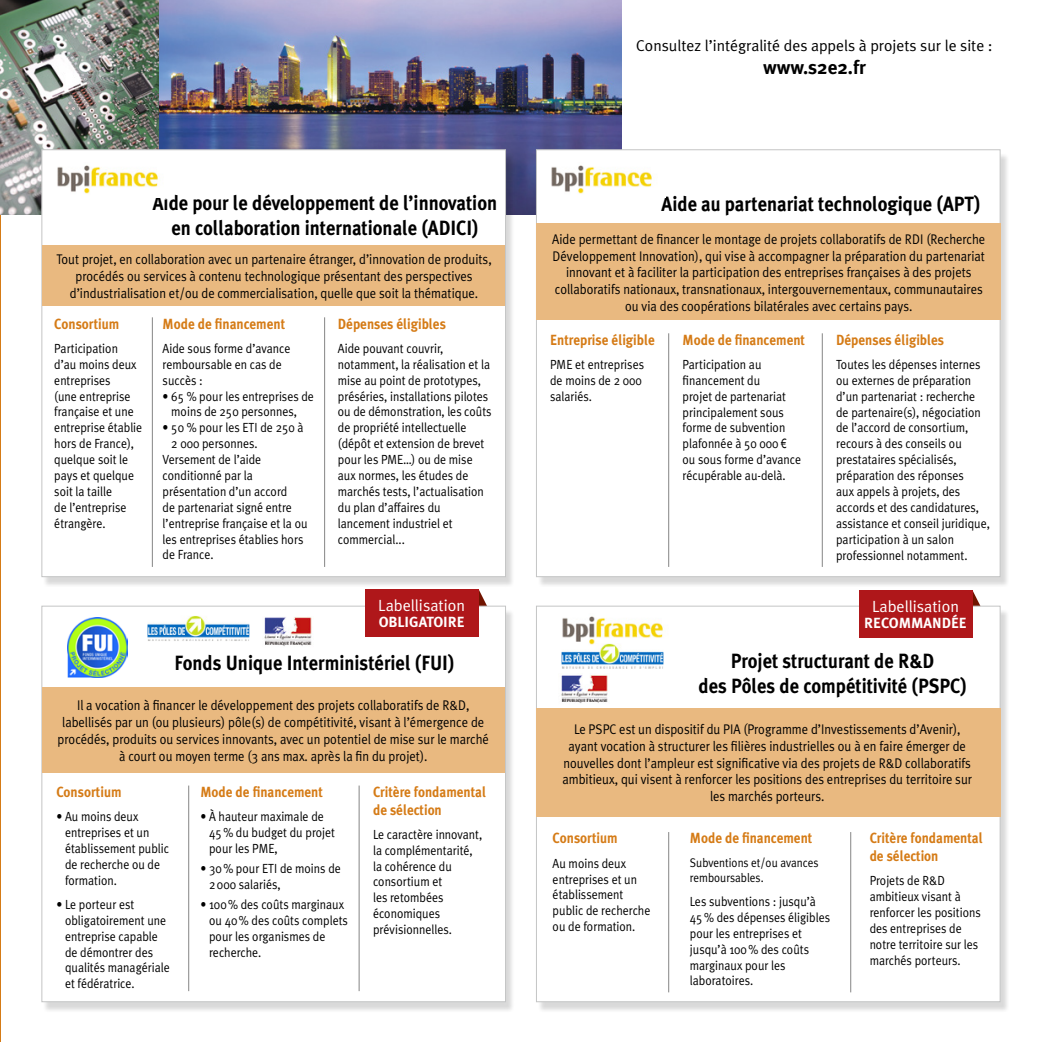
<style>
.page{position:relative;width:1042px;height:1042px;background:#fff}
.page>*{position:absolute;margin:0;border:0;box-sizing:border-box;transform-origin:0 0}
.t1{font:700 20.65px/24.7px "Meta Plus";color:#000;text-align:center;scale:.9 1}
.t2{font:700 19.25px "Meta Plus";color:#000}
.t3{font:16.1px "Meta Plus Normal";color:#fff}
.t4{font:15.75px "Meta Plus Normal";color:#000}
.t5{font:700 14.7px/17.7px "Meta Plus";color:#d57b16;scale:.9 1}
.t6{font:700 14.7px "Meta Plus";color:#fff}
.t7{font:14px/16.8px "Meta Plus Normal";color:#000;text-align:center;scale:.9 1}
.t8{font:13.3px/15.9px "Meta Plus Normal";color:#000;scale:.9 1}
.t9{font:12.42px/15px "Meta Plus Normal";color:#000;scale:.9 1}
.s1{font-family:"Arial Narrow"}
</style>
<div class="page">
<hr style="left:0;top:0;width:1px;height:1042px;background:#d57b16">
<img style="left:0;top:0;width:621px;height:215px">
<svg style="left:479px;top:590px;width:8px;height:16px"></svg>
<svg style="left:972px;top:590px;width:9px;height:16px"></svg>
<div style="left:43px;top:152px;width:472px;height:436px;background:#000;opacity:.15"></div>
<div style="left:42px;top:150px;width:464px;height:427px;background:#fff;border:1px solid #c4c5c5"></div>
<div style="left:43px;top:609px;width:472px;height:404px;background:#000;opacity:.15"></div>
<div style="left:42px;top:606px;width:464px;height:396px;background:#fff;border:1px solid #c4c5c5"></div>
<div style="left:537px;top:152px;width:472px;height:436px;background:#000;opacity:.15"></div>
<div style="left:536px;top:150px;width:464px;height:427px;background:#fff;border:1px solid #c4c5c5"></div>
<div style="left:537px;top:609px;width:472px;height:404px;background:#000;opacity:.15"></div>
<div style="left:536px;top:606px;width:464px;height:396px;background:#fff;border:1px solid #c4c5c5"></div>
<div style="left:365px;top:589px;width:114px;height:47px;background:#af171a"></div>
<div style="left:858px;top:590px;width:114px;height:47px;background:#af171a"></div>
<img style="left:57px;top:165px;width:101px;height:29px">
<img style="left:551px;top:165px;width:101px;height:29px">
<img style="left:68px;top:618px;width:59px;height:59px">
<hr style="left:152px;top:317px;width:1px;height:250px;background:#858585">
<hr style="left:188px;top:785px;width:1px;height:206px;background:#858585">
<hr style="left:668px;top:832px;width:1px;height:160px;background:#858585">
<hr style="left:668px;top:333px;width:1px;height:234px;background:#858585">
<hr style="left:324px;top:317px;width:1px;height:250px;background:#858585">
<hr style="left:359px;top:785px;width:1px;height:206px;background:#858585">
<hr style="left:850px;top:832px;width:1px;height:160px;background:#858585">
<hr style="left:822px;top:333px;width:1px;height:234px;background:#858585">
<div style="left:42px;top:245px;width:463px;height:61px;background:#e9b980"></div>
<div style="left:42px;top:687px;width:463px;height:85px;background:#e9b980"></div>
<div style="left:536px;top:223px;width:464px;height:97px;background:#e9b980"></div>
<div style="left:536px;top:708px;width:464px;height:108px;background:#e9b980"></div>
<img style="left:561px;top:675px;width:47px;height:28px">
<img style="left:264px;top:617px;width:48px;height:29px">
<img style="left:562px;top:616px;width:101px;height:26px">
<svg style="left:589px;top:642px;width:75px;height:23px"></svg>
<img style="left:561px;top:643px;width:102px;height:26px">
<svg style="left:249px;top:624px;width:1px;height:14px"></svg>
<img style="left:147px;top:616px;width:102px;height:25px">
<h1 class="t1" style="left:153px;top:191px;width:384px">Aide pour le développement de l’innovation en collaboration internationale (ADICI)</h1>
<p class="t7" style="left:56px;top:251px;width:485px">Tout projet, en collaboration avec un partenaire étranger, d’innovation de produits, procédés ou services à contenu technologique présentant des perspectives d’industrialisation et/ou de commercialisation, quelle que soit la thématique.</p>
<p class="t5" style="left:54px;top:315px;width:74px">Consortium</p>
<p class="t8" style="left:54px;top:340px;width:99px">Participation d’au moins deux entreprises<br>(une entreprise française et une entreprise établie hors de France), quelque soit le pays et quelque soit la taille<br>de l’entreprise étrangère.</p>
<p class="t5" style="left:163px;top:315px;width:138px">Mode de financement</p>
<p class="t8" style="left:163px;top:340px;width:144px">Aide sous forme d’avance remboursable en cas de succès :</p>
<p class="t8" style="left:171px;top:388px;width:160px;text-indent:-9px">• 65 % pour les entreprises de moins de 250 personnes,</p>
<p class="t8" style="left:163px;top:420px;width:158px">• 50 % pour les ETI de 250 à</p>
<p class="t8" style="left:171px;top:435px;width:97px">2 000 personnes.</p>
<p class="t8" style="left:163px;top:451px;width:111px">Versement de l’aide</p>
<p class="t8" style="left:163px;top:467px;width:102px">conditionné par la</p>
<p class="t8" style="left:163px;top:483px;width:140px">présentation d’un accord</p>
<p class="t8" style="left:163px;top:499px;width:145px">de partenariat signé entre</p>
<p class="t8" style="left:163px;top:515px;width:162px">l’entreprise française et la ou</p>
<p class="t8" style="left:163px;top:531px;width:158px">les entreprises établies hors</p>
<p class="t8" style="left:163px;top:547px;width:58px">de France.</p>
<p class="t5" style="left:338px;top:315px;width:122px">Dépenses éligibles</p>
<p class="t8" style="left:338px;top:340px;width:172px">Aide pouvant couvrir, notamment, la réalisation et la mise au point de prototypes, préséries, installations pilotes ou de démonstration, les coûts de propriété intellectuelle (dépôt et extension de brevet pour les PME…) ou de mise aux normes, les études de marchés tests, l’actualisation du plan d’affaires du lancement industriel et commercial...</p>
<p class="t3" style="left:378px;top:596px;width:88px">Labellisation</p>
<p class="t6" style="left:379px;top:614px;width:88px">OBLIGATOIRE</p>
<p class="t4" style="left:636px;top:36px;width:358px">Consultez l’intégralité des appels à projets sur le site :</p>
<h2 class="t2" style="left:763px;top:56px;width:104px">www.s2e2.fr</h2>
<h1 class="t1" style="left:661px;top:192px;width:356px">Aide au partenariat technologique (APT)</h1>
<p class="t7" style="left:552px;top:230px;width:483px">Aide permettant de financer le montage de projets collaboratifs de RDI (Recherche Développement Innovation), qui vise à accompagner la préparation du partenariat innovant et à faciliter la participation des entreprises françaises à des projets collaboratifs nationaux, transnationaux, intergouvernementaux, communautaires ou via des coopérations bilatérales avec certains pays.</p>
<p class="t5" style="left:550px;top:331px;width:118px">Entreprise éligible</p>
<p class="t8" style="left:550px;top:356px;width:106px">PME et entreprises de moins de 2 000 salariés.</p>
<p class="t5" style="left:682px;top:331px;width:138px">Mode de financement</p>
<p class="t8" style="left:682px;top:356px;width:133px">Participation au financement du<br>projet de partenariat principalement sous forme de subvention plafonnée à 50 000 <span class="s1">€ </span>ou sous forme d’avance récupérable au-delà.</p>
<p class="t5" style="left:836px;top:331px;width:122px">Dépenses éligibles</p>
<p class="t8" style="left:836px;top:356px;width:172px">Toutes les dépenses internes ou externes de préparation d’un partenariat : recherche de partenaire(s), négociation de l’accord de consortium, recours à des conseils ou prestataires spécialisés, préparation des réponses<br>aux appels à projets, des accords et des candidatures, assistance et conseil juridique, participation à un salon professionnel notamment.</p>
<p class="t3" style="left:872px;top:597px;width:88px">Labellisation</p>
<p class="t6" style="left:864px;top:615px;width:104px">RECOMMANDÉE</p>
<h1 class="t1" style="left:175px;top:650px;width:312px">Fonds Unique Interministériel (FUI)</h1>
<h1 class="t1" style="left:698px;top:649px;width:299px">Projet structurant de R&amp;D<br>des Pôles de compétitivité (PSPC)</h1>
<p class="t7" style="left:58px;top:697px;width:481px">Il a vocation à financer le développement des projets collaboratifs de R&amp;D, labellisés par un (ou plusieurs) pôle(s) de compétitivité, visant à l’émergence de procédés, produits ou services innovants, avec un potentiel de mise sur le marché à court ou moyen terme (3 ans max. après la fin du projet).</p>
<p class="t7" style="left:562px;top:720px;width:457px">Le PSPC est un dispositif du PIA (Programme d’Investissements d’Avenir), ayant vocation à structurer les filières industrielles ou à en faire émerger de nouvelles dont l’ampleur est significative via des projets de R&amp;D collaboratifs ambitieux, qui visent à renforcer les positions des entreprises du territoire sur les marchés porteurs.</p>
<p class="t5" style="left:373px;top:783px;width:127px">Critère fondamental de sélection</p>
<p class="t8" style="left:373px;top:826px;width:123px">Le caractère innovant, la complémentarité, la cohérence du consortium et<br>les retombées économiques prévisionnelles.</p>
<p class="t5" style="left:869px;top:829px;width:127px">Critère fondamental de sélection</p>
<p class="t5" style="left:200px;top:783px;width:138px">Mode de financement</p>
<p class="t8" style="left:209px;top:808px;width:141px;text-indent:-9px">• À hauteur maximale de<br>45% du budget du projet pour les PME,</p>
<p class="t8" style="left:209px;top:860px;width:148px;text-indent:-9px">• 30% pour ETI de moins de<br>2000 salariés,</p>
<p class="t8" style="left:209px;top:896px;width:156px;text-indent:-9px">• 100% des coûts marginaux ou 40% des coûts complets pour les organismes de recherche.</p>
<p class="t5" style="left:56px;top:783px;width:74px">Consortium</p>
<p class="t8" style="left:65px;top:808px;width:117px;text-indent:-9px">• Au moins deux entreprises et un établissement public de recherche ou de formation.</p>
<p class="t8" style="left:65px;top:896px;width:118px;text-indent:-9px">• Le porteur est obligatoirement une entreprise capable de démontrer des qualités managériale et fédératrice.</p>
<p class="t5" style="left:690px;top:829px;width:138px">Mode de financement</p>
<p class="t9" style="left:690px;top:855px;width:144px">Subventions et/ou avances remboursables.</p>
<p class="t8" style="left:690px;top:893px;width:157px">Les subventions : jusqu’à<br>45% des dépenses éligibles pour les entreprises et jusqu’à 100% des coûts marginaux pour les laboratoires.</p>
<p class="t5" style="left:553px;top:829px;width:74px">Consortium</p>
<p class="t8" style="left:553px;top:855px;width:110px">Au moins deux entreprises et un établissement public de recherche ou de formation.</p>
<p class="t8" style="left:869px;top:872px;width:125px">Projets de R&amp;D ambitieux visant à renforcer les positions des entreprises de notre territoire sur les marchés porteurs.</p>
</div>
